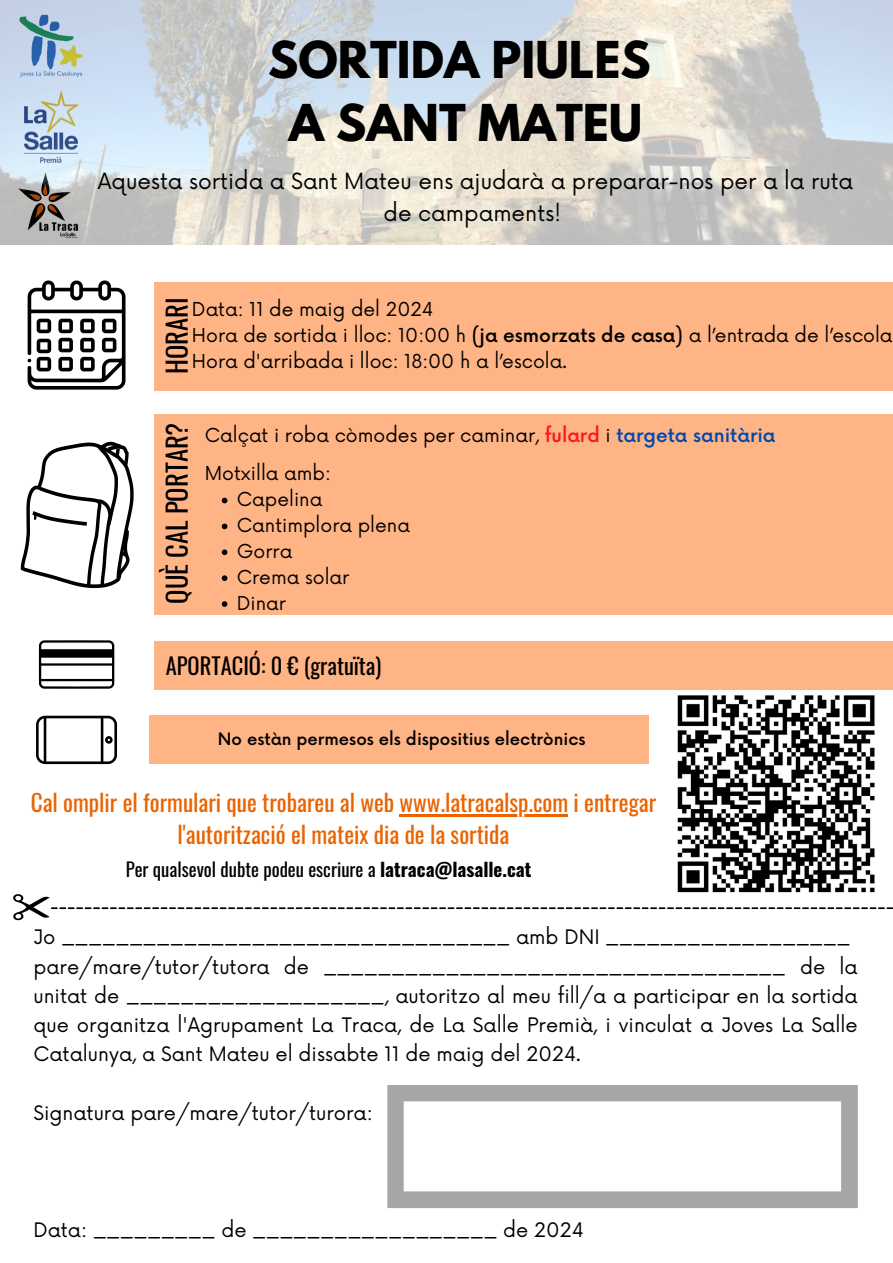
<style>
.page{position:relative;width:893px;height:1263px;background:#fff}
.page>*{position:absolute;margin:0;border:0;box-sizing:border-box;transform-origin:0 0}
.t1{font:700 45px/63px "League Spartan";color:#000;text-align:center}
.t2{font:26.62px "Oswald";color:#000}
.t3{font:23.25px "Oswald";color:#ea6300}
.t4{font:22.5px "Oswald";color:#000}
.t5{font:21.75px/32.6px "Now";color:#000;text-align:center}
.t6{font:19.5px/29.2px "Now";color:#000}
.t7{font:18.75px/25.9px "Now";color:#000}
.t8{font:18.75px "Oswald";color:#000}
.t9{font:500 16.58px "Now";color:#000}
.s1{font-weight:500}
.s2{font-weight:500;color:#ff1616}
.s3{font-weight:500;color:#004aad}
.s4{font-weight:700}
</style>
<div class="page">
<svg style="left:387px;top:1085px;width:470px;height:123px"></svg>
<svg style="left:13px;top:894px;width:880px;height:26px"></svg>
<div style="left:154px;top:282px;width:739px;height:108px;background:#ffb485"></div>
<svg style="left:28px;top:280px;width:97px;height:110px"></svg>
<div style="left:154px;top:415px;width:739px;height:200px;background:#ffb485"></div>
<svg style="left:20px;top:442px;width:114px;height:146px"></svg>
<div style="left:154px;top:641px;width:739px;height:48px;background:#ffb485"></div>
<svg style="left:39px;top:640px;width:75px;height:49px"></svg>
<div style="left:149px;top:715px;width:500px;height:49px;background:#ffb485"></div>
<svg style="left:36px;top:716px;width:81px;height:48px"></svg>
<img style="left:0;top:0;width:893px;height:245px">
<img style="left:675px;top:695px;width:201px;height:200px">
<hr style="left:400px;top:814px;width:168px;height:2px;background:#ea6300">
<svg style="left:222px;top:498px;width:5px;height:5px"></svg>
<svg style="left:222px;top:524px;width:5px;height:5px"></svg>
<svg style="left:222px;top:549px;width:5px;height:6px"></svg>
<svg style="left:222px;top:575px;width:5px;height:6px"></svg>
<svg style="left:222px;top:601px;width:5px;height:6px"></svg>
<h4 class="t1" style="left:268px;top:34px;width:384px">SORTIDA PIULES<br>A SANT MATEU</h4>
<p class="t5" style="left:98px;top:166px;width:757px">Aquesta sortida a Sant Mateu ens ajudarà a preparar-nos per a la ruta de campaments!</p>
<p class="t7" style="left:192px;top:297px;width:702px">Data: 11 de maig del 2024<br>Hora de sortida i lloc: 10:00 h <span class="s1">(ja esmorzats de casa)</span> a l’entrada de l’escola<br>Hora d'arribada i lloc: 18:00 h a l’escola.</p>
<p class="t2" style="left:156px;top:374px;width:78px;rotate:-90deg">HORARI</p>
<p class="t2" style="left:156px;top:604px;width:183px;rotate:-90deg">QUÈ CAL PORTAR?</p>
<p class="t7" style="left:205px;top:424px;width:572px">Calçat i roba còmodes per caminar, <span class="s2">fulard</span> i <span class="s3">targeta sanitària</span></p>
<p class="t7" style="left:205px;top:461px;width:127px">Motxilla amb:</p>
<p class="t7" style="left:237px;top:487px;width:87px">Capelina</p>
<p class="t7" style="left:237px;top:513px;width:175px">Cantimplora plena</p>
<h3 class="t7" style="left:237px;top:539px;width:57px">Gorra</h3>
<p class="t7" style="left:237px;top:565px;width:114px">Crema solar</p>
<p class="t7" style="left:237px;top:591px;width:51px">Dinar</p>
<p class="t4" style="left:166px;top:648px;width:217px">APORTACIÓ: 0 € (gratuïta)</p>
<h3 class="t9" style="left:218px;top:730px;width:369px">No estàn permesos els dispositius electrònics</h3>
<h2 class="t3" style="left:31px;top:785px;width:627px">Cal omplir el formulari que trobareu al web www.latracalsp.com i entregar</h2>
<h2 class="t3" style="left:177px;top:817px;width:333px">l'autorització el mateix dia de la sortida</h2>
<h4 class="t8" style="left:126px;top:854px;width:407px">Per qualsevol dubte podeu escriure a <span class="s4">latraca@lasalle.cat</span></h4>
<h1 class="t6" style="left:33px;top:924px;width:826px">Jo _________________________________ amb DNI __________________ pare/mare/tutor/tutora de __________________________________ de la unitat de ___________________, autoritzo al meu fill/a a participar en la sortida que organitza l'Agrupament La Traca, de La Salle Premià, i vinculat a Joves La Salle Catalunya, a Sant Mateu el dissabte 11 de maig del 2024.</h1>
<h3 class="t6" style="left:33px;top:1099px;width:341px">Signatura pare/mare/tutor/turora:</h3>
<p class="t6" style="left:33px;top:1216px;width:552px">Data: _________ de __________________ de 2024</p>
</div>
